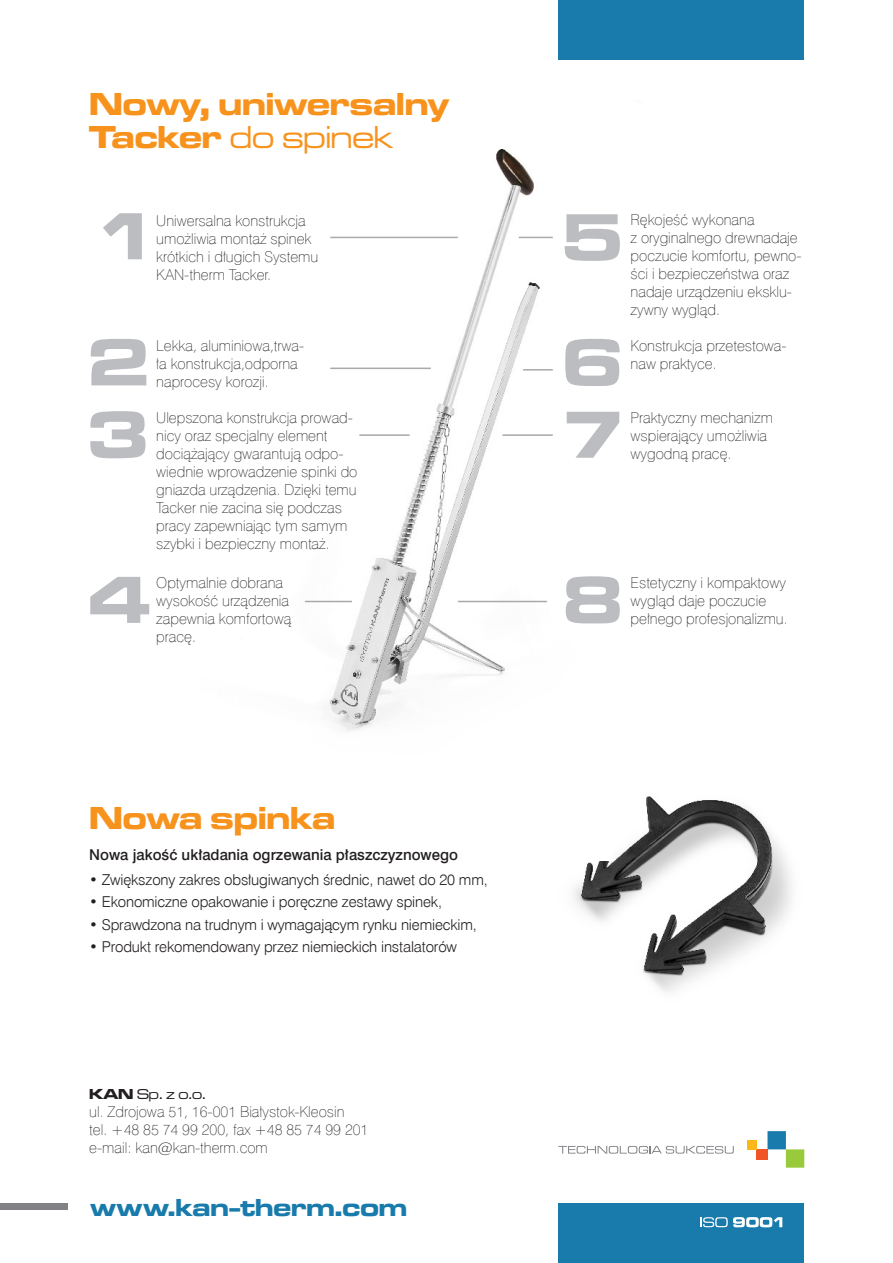
<style>
.page{position:relative;width:893px;height:1263px;background:#fff}
.page>*{position:absolute;margin:0;border:0;box-sizing:border-box;transform-origin:0 0}
.t1{font:69px "Microgramma D Bol Ext";color:#bcbdc0}
.t2{font:33px "Microgramma D Bol Ext";color:#f7931d}
.t3{font:33px "Microgramma D Med Ext";color:#f7931d}
.t4{font:25.5px "Microgramma D Bol Ext";color:#187bab}
.t5{font:15px/18px "Swis 721 Th EU";color:#231f20}
.t6{font:15px "Swis 721 Lt EU";letter-spacing:-.01em;color:#231f20}
.t7{font:15px "Swis 721 Md EU";color:#231f20}
.t8{font:15px "Microgramma D Med Ext";color:#231f20}
.s1{font-family:"Microgramma D Bol Ext"}
</style>
<div class="page">
<img style="left:574px;top:796px;width:218px;height:196px">
<img style="left:304px;top:149px;width:338px;height:656px">
<div style="left:89px;top:803px;width:523px;height:58px;background:#fff"></div>
<div style="left:89px;top:89px;width:379px;height:86px;background:#fff"></div>
<div style="left:756px;top:1149px;width:11px;height:11px;background:#f15427"></div>
<div style="left:747px;top:1140px;width:9px;height:9px;background:#fcb818"></div>
<div style="left:786px;top:1149px;width:18px;height:19px;background:#99ca3b"></div>
<div style="left:767px;top:1131px;width:19px;height:18px;background:#187bab"></div>
<svg style="left:558px;top:1146px;width:176px;height:7px"></svg>
<div style="left:558px;top:1203px;width:246px;height:60px;background:#187bab"></div>
<div style="left:558px;top:0;width:246px;height:60px;background:#187bab"></div>
<svg style="left:701px;top:1217px;width:81px;height:10px"></svg>
<div style="left:0;top:1203px;width:68px;height:6px;background:#808285"></div>
<hr style="left:330px;top:237px;width:128px;height:1px;background:#a8a9ad">
<hr style="left:330px;top:368px;width:101px;height:1px;background:#a8a9ad">
<hr style="left:359px;top:434px;width:51px;height:2px;background:#a8a9ad">
<hr style="left:502px;top:434px;width:51px;height:2px;background:#a8a9ad">
<hr style="left:519px;top:237px;width:34px;height:1px;background:#a8a9ad">
<hr style="left:523px;top:369px;width:30px;height:2px;background:#a8a9ad">
<hr style="left:305px;top:601px;width:47px;height:1px;background:#a8a9ad">
<hr style="left:458px;top:601px;width:89px;height:1px;background:#a8a9ad">
<h2 class="t2" style="left:89px;top:82px;width:361px">Nowy, uniwersalny</h2>
<h2 class="t3" style="left:89px;top:116px;width:306px"><span class="s1">Tacker</span> do spinek</h2>
<h1 class="t1" style="left:96px;top:189px;width:64px">1</h1>
<h1 class="t1" style="left:561px;top:190px;width:64px">5</h1>
<p class="t5" style="left:156px;top:211px;width:164px">Uniwersalna konstrukcja umożliwia montaż spinek krótkich i długich Systemu<br>KAN-therm Tacker.</p>
<p class="t5" style="left:631px;top:210px;width:172px">Rękojeść wykonana<br>z oryginalnego drewnadaje poczucie komfortu, pewno&shy;ści i bezpieczeństwa oraz nadaje urządzeniu eksklu&shy;zywny wygląd.</p>
<p class="t5" style="left:156px;top:336px;width:150px">Lekka, aluminiowa,trwa&shy;ła konstrukcja,odporna naprocesy korozji.</p>
<p class="t5" style="left:631px;top:336px;width:158px">Konstrukcja przetestowa&shy;naw praktyce.</p>
<p class="t5" style="left:156px;top:408px;width:203px">Ulepszona konstrukcja prowad&shy;nicy oraz specjalny element dociążający gwarantują odpo&shy;wiednie wprowadzenie spinki do gniazda urządzenia. Dzięki temu<br>Tacker nie zacina się podczas pracy zapewniając tym samym szybki i bezpieczny montaż.</p>
<p class="t5" style="left:631px;top:408px;width:144px">Praktyczny mechanizm wspierający umożliwia wygodną pracę.</p>
<p class="t5" style="left:156px;top:574px;width:137px">Optymalnie dobrana wysokość urządzenia zapewnia komfortową pracę.</p>
<p class="t5" style="left:631px;top:574px;width:159px">Estetyczny i kompaktowy wygląd daje poczucie pełnego profesjonalizmu.</p>
<h1 class="t1" style="left:87px;top:316px;width:64px">2</h1>
<h1 class="t1" style="left:561px;top:316px;width:64px">6</h1>
<h1 class="t1" style="left:87px;top:388px;width:64px">3</h1>
<h1 class="t1" style="left:561px;top:388px;width:64px">7</h1>
<h1 class="t1" style="left:87px;top:553px;width:64px">4</h1>
<h1 class="t1" style="left:561px;top:553px;width:64px">8</h1>
<h2 class="t2" style="left:89px;top:795px;width:247px">Nowa spinka</h2>
<p class="t7" style="left:89px;top:845px;width:370px">Nowa jakość układania ogrzewania płaszczyznowego</p>
<p class="t6" style="left:89px;top:870px;width:400px">• Zwiększony zakres obsługiwanych średnic, nawet do 20 mm,</p>
<p class="t6" style="left:89px;top:893px;width:354px">• Ekonomiczne opakowanie i poręczne zestawy spinek,</p>
<p class="t6" style="left:89px;top:915px;width:389px">• Sprawdzona na trudnym i wymagającym rynku niemieckim,</p>
<p class="t6" style="left:89px;top:938px;width:369px">• Produkt rekomendowany przez niemieckich instalatorów</p>
<p class="t8" style="left:89px;top:1085px;width:118px"><span class="s1">KAN</span> Sp. z o.o.</p>
<p class="t5" style="left:89px;top:1103px;width:281px">ul. Zdrojowa 51, 16-001 Białystok‑Kleosin<br>tel. +48 85 74 99 200, fax +48 85 74 99 201 e‑mail: kan@kan-therm.com</p>
<h3 class="t4" style="left:91px;top:1190px;width:318px">www.kan-therm.com</h3>
</div>
